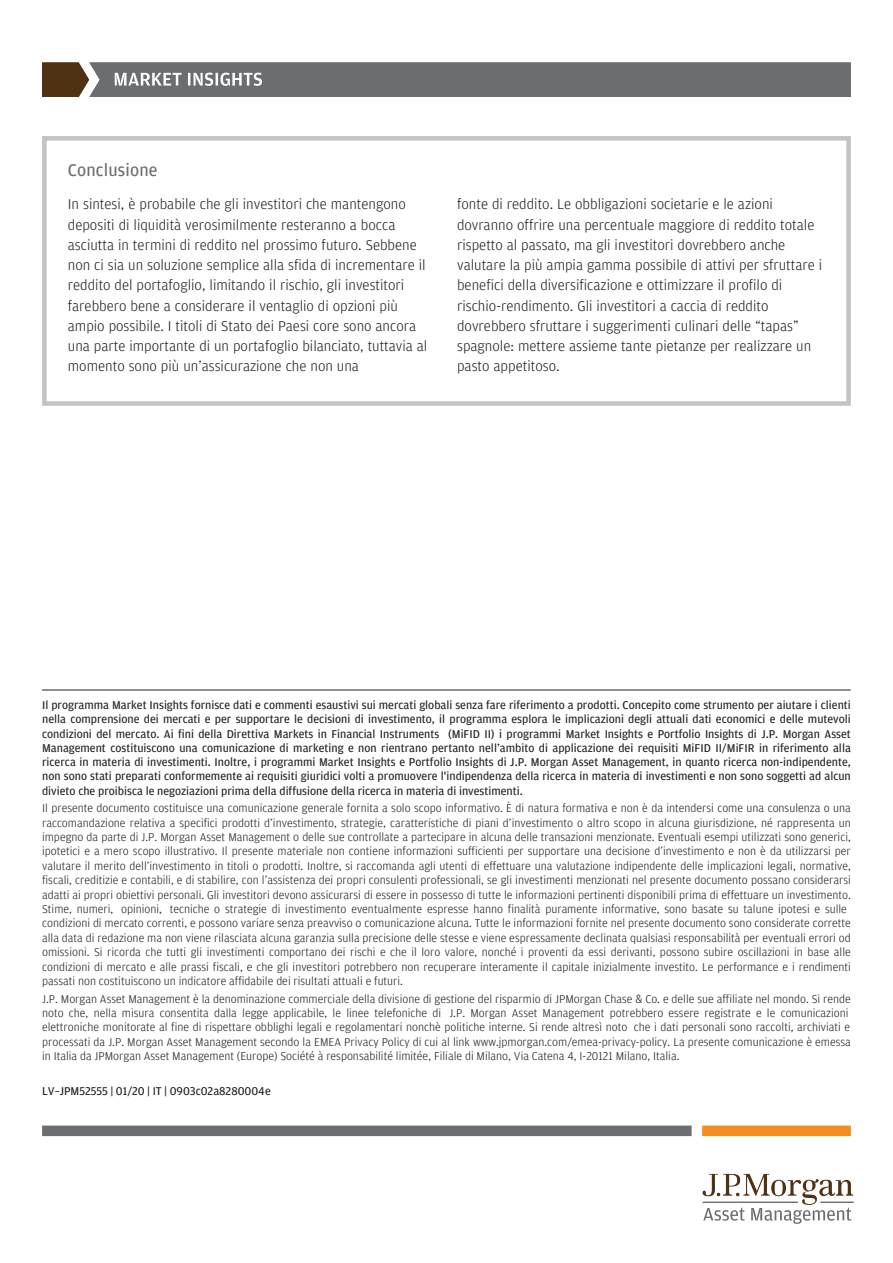
<style>
.page{position:relative;width:893px;height:1263px;background:#fff}
.page>*{position:absolute;margin:0;border:0;box-sizing:border-box;transform-origin:0 0}
.Body_Copy{font:18px "Amplitude";letter-spacing:.01em;color:#6c6d70}
.Body_Copy-2{font:300 15px/20.2px "Amplitude";color:#231f20}
.Disclaimer{font:300 12px/14.4px "Amplitude";color:#231f20}
.Disclaimer-2{font:12px/14.2px "Amplitude";color:#231f20;text-align:justify}
</style>
<div class="page">
<hr style="left:820px;top:1201px;width:34px;height:2px;background:#6c6d70">
<svg style="left:702px;top:1174px;width:151px;height:50px"></svg>
<div style="left:42px;top:1125px;width:650px;height:11px;background:#6c6d70"></div>
<div style="left:702px;top:1125px;width:149px;height:11px;background:#f68b1f"></div>
<svg style="left:42px;top:62px;width:809px;height:35px;background:#717072"></svg>
<hr style="left:42px;top:690px;width:809px;height:1px;background:#231f20">
<div style="left:42px;top:136px;width:809px;height:270px;border:4px solid #c5c2bf"></div>
<p class="Body_Copy" style="left:68px;top:159px;width:91px">Conclusione</p>
<p class="Body_Copy-2" style="left:68px;top:194px;width:361px">In sintesi, è probabile che gli investitori che mantengono depositi di liquidità verosimilmente resteranno a bocca asciutta in termini di reddito nel prossimo futuro. Sebbene non ci sia un soluzione semplice alla sfida di incrementare il reddito del portafoglio, limitando il rischio, gli investitori farebbero bene a considerare il ventaglio di opzioni più ampio possibile. I titoli di Stato dei Paesi core sono ancora una parte importante di un portafoglio bilanciato, tuttavia al momento sono più un’assicurazione che non una</p>
<p class="Body_Copy-2" style="left:457px;top:194px;width:367px">fonte di reddito. Le obbligazioni societarie e le azioni dovranno offrire una percentuale maggiore di reddito totale rispetto al passato, ma gli investitori dovrebbero anche valutare la più ampia gamma possibile di attivi per sfruttare i benefici della diversificazione e ottimizzare il profilo di rischio-rendimento. Gli investitori a caccia di reddito dovrebbero sfruttare i suggerimenti culinari delle “tapas” spagnole: mettere assieme tante pietanze per realizzare un pasto appetitoso.</p>
<p class="Disclaimer-2" style="left:42px;top:698px;width:810px">Il programma Market Insights fornisce dati e commenti esaustivi sui mercati globali senza fare riferimento a prodotti. Concepito come strumento per aiutare i clienti nella comprensione dei mercati e per supportare le decisioni di investimento, il programma esplora le implicazioni degli attuali dati economici e delle mutevoli condizioni del mercato. Ai fini della Direttiva Markets in Financial Instruments (MiFID II) i programmi Market Insights e Portfolio Insights di J.P. Morgan Asset Management costituiscono una comunicazione di marketing e non rientrano pertanto nell’ambito di applicazione dei requisiti MiFID II/MiFIR in riferimento alla ricerca in materia di investimenti. Inoltre, i programmi Market Insights e Portfolio Insights di J.P. Morgan Asset Management, in quanto ricerca non-indipendente, non sono stati preparati conformemente ai requisiti giuridici volti a promuovere l'indipendenza della ricerca in materia di investimenti e non sono soggetti ad alcun divieto che proibisca le negoziazioni prima della diffusione della ricerca in materia di investimenti.</p>
<p class="Disclaimer" style="left:42px;top:801px;width:810px">Il presente documento costituisce una comunicazione generale fornita a solo scopo informativo. È di natura formativa e non è da intendersi come una consulenza o una raccomandazione relativa a specifici prodotti d’investimento, strategie, caratteristiche di piani d’investimento o altro scopo in alcuna giurisdizione, né rappresenta un impegno da parte di J.P. Morgan Asset Management o delle sue controllate a partecipare in alcuna delle transazioni menzionate. Eventuali esempi utilizzati sono generici, ipotetici e a mero scopo illustrativo. Il presente materiale non contiene informazioni sufficienti per supportare una decisione d’investimento e non è da utilizzarsi per valutare il merito dell’investimento in titoli o prodotti. Inoltre, si raccomanda agli utenti di effettuare una valutazione indipendente delle implicazioni legali, normative, fiscali, creditizie e contabili, e di stabilire, con l’assistenza dei propri consulenti professionali, se gli investimenti menzionati nel presente documento possano considerarsi adatti ai propri obiettivi personali. Gli investitori devono assicurarsi di essere in possesso di tutte le informazioni pertinenti disponibili prima di effettuare un investimento.<br>Stime, numeri, opinioni, tecniche o strategie di investimento eventualmente espresse hanno finalità puramente informative, sono basate su talune ipotesi e sulle condizioni di mercato correnti, e possono variare senza preavviso o comunicazione alcuna. Tutte le informazioni fornite nel presente documento sono considerate corrette alla data di redazione ma non viene rilasciata alcuna garanzia sulla precisione delle stesse e viene espressamente declinata qualsiasi responsabilità per eventuali errori od omissioni. Si ricorda che tutti gli investimenti comportano dei rischi e che il loro valore, nonché i proventi da essi derivanti, possono subire oscillazioni in base alle condizioni di mercato e alle prassi fiscali, e che gli investitori potrebbero non recuperare interamente il capitale inizialmente investito. Le performance e i rendimenti passati non costituiscono un indicatore affidabile dei risultati attuali e futuri.</p>
<p class="Disclaimer" style="left:42px;top:991px;width:810px">J.P. Morgan Asset Management è la denominazione commerciale della divisione di gestione del risparmio di JPMorgan Chase &amp; Co. e delle sue affiliate nel mondo. Si rende noto che, nella misura consentita dalla legge applicabile, le linee telefoniche di J.P. Morgan Asset Management potrebbero essere registrate e le comunicazioni elettroniche monitorate al fine di rispettare obblighi legali e regolamentari nonchè politiche interne. Si rende altresì noto che i dati personali sono raccolti, archiviati e processati da J.P. Morgan Asset Management secondo la EMEA Privacy Policy di cui al link www.jpmorgan.com/emea-privacy-policy. La presente comunicazione è emessa in Italia da JPMorgan Asset Management (Europe) Société à responsabilité limitée, Filiale di Milano, Via Catena 4, I-20121 Milano, Italia.</p>
<p class="Disclaimer-2" style="left:42px;top:1084px;width:230px">LV–JPM52555 | 01/20 | IT | 0903c02a8280004e</p>
</div>
